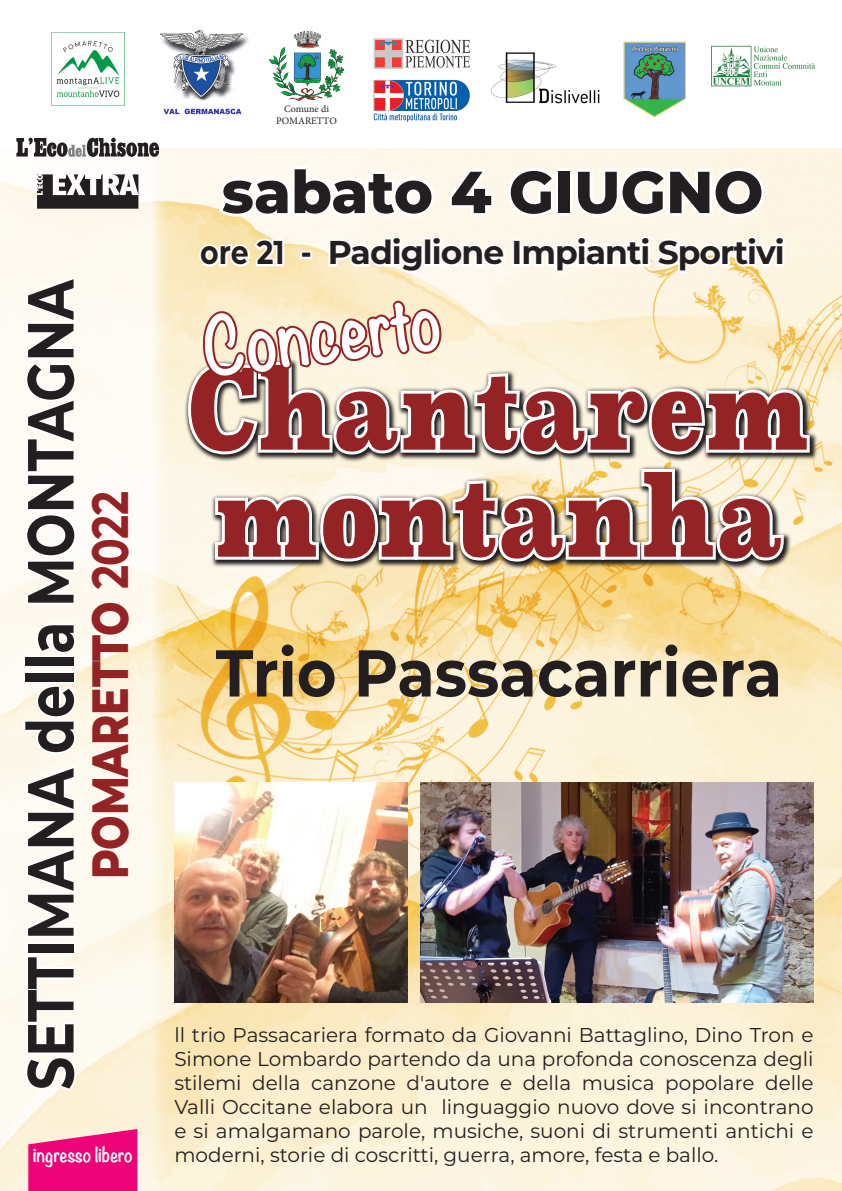
<style>
.page{position:relative;width:842px;height:1191px;background:#fff}
.page>*{position:absolute;margin:0;border:0;box-sizing:border-box;transform-origin:0 0}
.t1{font:900 110px/107px "Superclarendon";color:#942326;scale:.81 1}
.t2{font:700 70px "Noteworthy";color:#fff;scale:.87 1}
.t3{font:700 66px "Montserrat";color:#231f20;scale:.92 1}
.t4{font:700 65px "Montserrat";color:#231f20;scale:.8 1}
.t5{font:800 59px "Montserrat";color:#231f20}
.t6{font:800 51px "Montserrat";letter-spacing:-.005em;color:#942326;scale:.8 1}
.t7{font:700 33px "Montserrat";letter-spacing:-.03em;color:#231f20;scale:.86 1}
.t8{font:20px/24px "Montserrat";color:#231f20;text-align:justify}
.t9{font:700 18px "Noteworthy";color:#fff;scale:.92 1}
.t10{font:10px/12px "Minion Pro";color:#231f20;text-align:center}
.s1{font-weight:700}
</style>
<div class="page">
<img style="left:174px;top:149px;width:668px;height:1042px">
<img style="left:177px;top:193px;width:665px;height:674px">
<svg style="left:184px;top:358px;width:634px;height:211px;background:#f4e8cb"></svg>
<svg style="left:212px;top:466px;width:576px;height:99px"></svg>
<img style="left:421px;top:782px;width:393px;height:221px">
<svg style="left:215px;top:163px;width:222px;height:57px"></svg>
<svg style="left:446px;top:166px;width:51px;height:53px"></svg>
<svg style="left:505px;top:165px;width:55px;height:55px"></svg>
<div style="left:555px;top:169px;width:18px;height:47px;border:6px solid #fff"></div>
<svg style="left:572px;top:165px;width:195px;height:55px"></svg>
<svg style="left:197px;top:237px;width:89px;height:32px"></svg>
<svg style="left:326px;top:234px;width:181px;height:41px"></svg>
<div style="left:512px;top:239px;width:10px;height:27px;border:4px solid #fff"></div>
<svg style="left:520px;top:234px;width:267px;height:41px"></svg>
<img style="left:174px;top:782px;width:234px;height:221px">
<svg style="left:184px;top:286px;width:629px;height:172px"></svg>
<svg style="left:0;top:137px;width:174px;height:1054px;fill:#fdf9ef"></svg>
<svg style="left:37px;top:174px;width:101px;height:35px"></svg>
<svg style="left:16px;top:138px;width:143px;height:19px"></svg>
<svg style="left:23px;top:953px;width:55px;height:140px"></svg>
<div style="left:26px;top:942px;width:50px;height:12px;border:4px solid #fff"></div>
<svg style="left:24px;top:762px;width:55px;height:177px"></svg>
<svg style="left:21px;top:683px;width:57px;height:73px"></svg>
<div style="left:23px;top:655px;width:53px;height:12px;border:4px solid #fff"></div>
<svg style="left:34px;top:621px;width:44px;height:35px"></svg>
<svg style="left:23px;top:273px;width:56px;height:333px"></svg>
<svg style="left:28px;top:1129px;width:109px;height:62px;background:#ee2083"></svg>
<img style="left:159px;top:30px;width:90px;height:85px">
<img style="left:711px;top:45px;width:104px;height:42px">
<img style="left:624px;top:42px;width:63px;height:75px">
<img style="left:269px;top:31px;width:75px;height:70px">
<img style="left:373px;top:38px;width:98px;height:31px">
<img style="left:491px;top:52px;width:109px;height:52px">
<svg style="left:124px;top:32px;width:1px;height:74px"></svg>
<img style="left:51px;top:32px;width:73px;height:74px">
<img style="left:373px;top:80px;width:97px;height:42px">
<h3 class="t4" style="left:4px;top:1090px;width:1015px;rotate:-90deg">SETTIMANA della MONTAGNA</h3>
<h3 class="t6" style="left:73px;top:879px;width:487px;rotate:-90deg">POMARETTO <span class="s1">2022</span></h3>
<p class="t9" style="left:33px;top:1138px;width:110px">ingresso libero</p>
<p class="t10" style="left:276px;top:103px;width:62px">Comune di<br>POMARETTO</p>
<h3 class="t5" style="left:222px;top:149px;width:543px">sabato 4 GIUGNO</h3>
<h3 class="t7" style="left:200px;top:229px;width:681px">ore 21 - Padiglione Impianti Sportivi</h3>
<h2 class="t2" style="left:195px;top:286px;width:277px;rotate:-7deg">Concerto</h2>
<h1 class="t1" style="left:188px;top:364px;width:770px">Chantarem montanha</h1>
<h3 class="t3" style="left:216px;top:625px;width:617px">Trio Passacarriera</h3>
<p class="t8" style="left:174px;top:1022px;width:641px">ll trio Passacariera formato da Giovanni Battaglino, Dino Tron e Simone Lombardo partendo da una profonda conoscenza degli stilemi della canzone d'autore e della musica popolare delle Valli Occitane elabora un linguaggio nuovo dove si incontrano e si amalgamano parole, musiche, suoni di strumenti antichi e moderni, storie di coscritti, guerra, amore, festa e ballo.</p>
</div>
